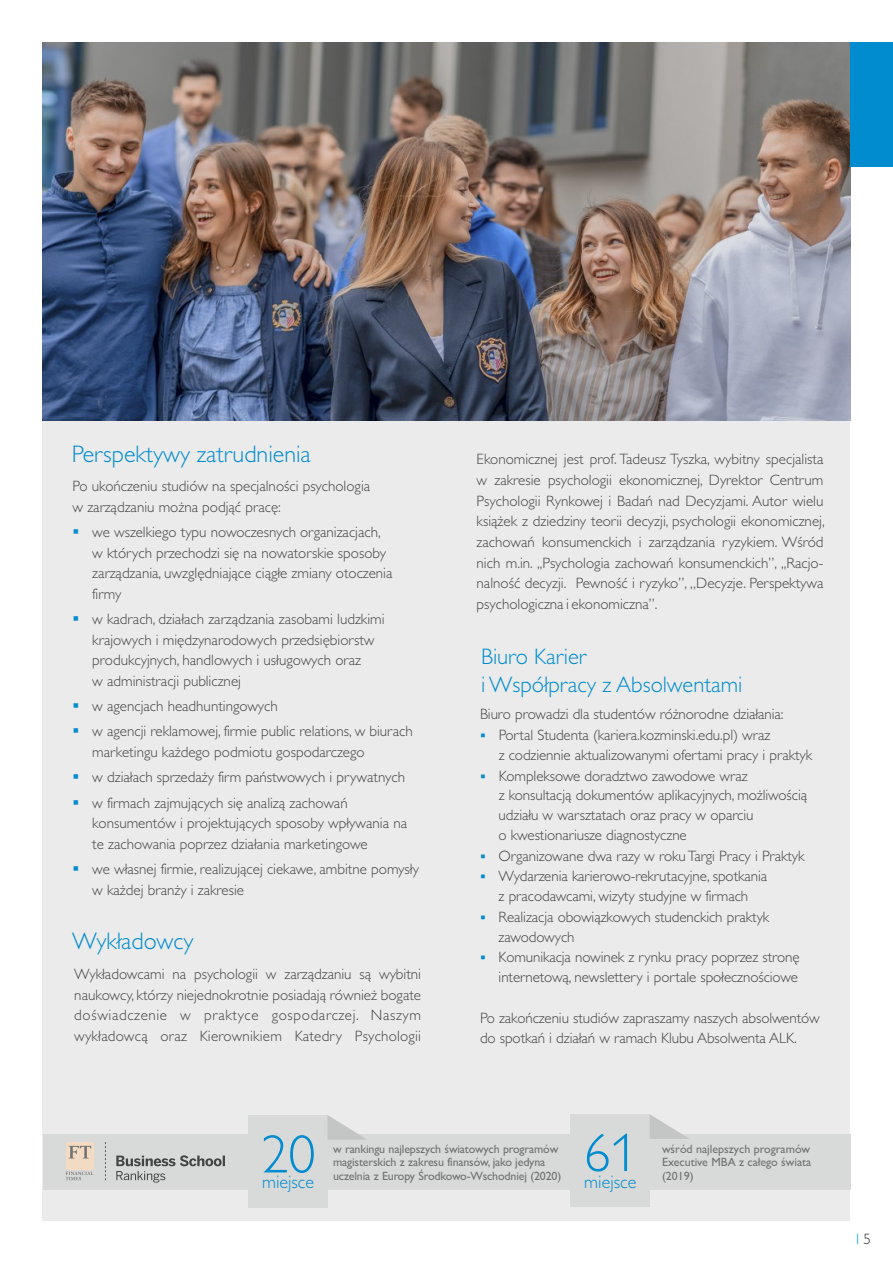
<style>
.page{position:relative;width:893px;height:1263px;background:#fff}
.page>*{position:absolute;margin:0;border:0;box-sizing:border-box;transform-origin:0 0}
.t1{font:300 54px "Gill Sans Alt One";color:#008ccf}
.t2{font:300 24px "Gill Sans Alt One";color:#008ccf}
.t3{font:300 22.5px/27.3px "Gill Sans Alt One";color:#008ccf}
.t4{font:300 18.15px "Gill Sans Alt One";color:#008ccf}
.t5{font:300 15px/20.7px "Gill Sans Alt One";color:#444}
.t6{font:300 15px "Gill Sans Alt One";color:#009ee0}
.t7{font:12px/14px "Gill Sans";letter-spacing:-.015em;color:#717171}
.s1{color:#008ccf}
.s2{color:#2e2e2d}
</style>
<div class="page">
<div style="left:43px;top:421px;width:807px;height:799px;background:#ebebeb"></div>
<img style="left:43px;top:42px;width:807px;height:379px">
<div style="left:43px;top:1134px;width:807px;height:56px;background:#d8d9d9"></div>
<div style="left:248px;top:1115px;width:79px;height:92px;background:#d8d9d9"></div>
<div style="left:570px;top:1114px;width:80px;height:93px;background:#d8d9d9"></div>
<svg style="left:327px;top:1115px;width:40px;height:25px"></svg>
<svg style="left:650px;top:1114px;width:39px;height:25px"></svg>
<div style="left:66px;top:1142px;width:28px;height:28px;background:linear-gradient(to right,#f3dac2,#f3dac2)"></div>
<svg style="left:66px;top:1146px;width:28px;height:34px"></svg>
<svg style="left:105px;top:1142px;width:120px;height:40px"></svg>
<div style="left:850px;top:42px;width:43px;height:125px;background:#008ccf"></div>
<h2 class="t2" style="left:72px;top:445px;width:241px">Perspektywy zatrudnienia</h2>
<p class="t5" style="left:73px;top:477px;width:299px">Po ukończeniu studiów na specjalności psychologia w zarządzaniu można podjąć pracę:</p>
<p class="t5" style="left:92px;top:523px;width:302px;text-indent:-20px"><span class="s1">▪</span> we wszelkiego typu nowoczesnych organizacjach, w których przechodzi się na nowatorskie sposoby zarządzania, uwzględniające ciągłe zmiany otoczenia firmy</p>
<p class="t5" style="left:92px;top:610px;width:294px;text-indent:-20px"><span class="s1">▪</span> w kadrach, działach zarządzania zasobami ludzkimi krajowych i międzynarodowych przedsiębiorstw produkcyjnych, handlowych i usługowych oraz<br>w administracji publicznej</p>
<p class="t5" style="left:73px;top:697px;width:207px"><span class="s1">▪</span> w agencjach headhuntingowych</p>
<p class="t5" style="left:92px;top:723px;width:322px;text-indent:-20px"><span class="s1">▪</span> w agencji reklamowej, firmie public relations, w biurach marketingu każdego podmiotu gospodarczego</p>
<p class="t5" style="left:73px;top:768px;width:334px"><span class="s1">▪</span> w działach sprzedaży firm państwowych i prywatnych</p>
<p class="t5" style="left:92px;top:794px;width:316px;text-indent:-20px"><span class="s1">▪</span> w firmach zajmujących się analizą zachowań konsumentów i projektujących sposoby wpływania na te zachowania poprzez działania marketingowe</p>
<p class="t5" style="left:92px;top:860px;width:328px;text-indent:-20px"><span class="s1">▪</span> we własnej firmie, realizującej ciekawe, ambitne pomysły w każdej branży i zakresie</p>
<h2 class="t2" style="left:72px;top:932px;width:123px">Wykładowcy</h2>
<p class="t5" style="left:74px;top:965px;width:348px;text-align:justify">Wykładowcami na psychologii w zarządzaniu są wybitni naukowcy, którzy niejednokrotnie posiadają również bogate doświadczenie w praktyce gospodarczej. Naszym wykładowcą oraz Kierownikiem Katedry Psychologii</p>
<p class="t5" style="left:477px;top:450px;width:349px;text-align:justify">Ekonomicznej jest prof. Tadeusz Tyszka, wybitny specjalista w zakresie psychologii ekonomicznej, Dyrektor Centrum Psychologii Rynkowej i Badań nad Decyzjami. Autor wielu książek z dziedziny teorii decyzji, psychologii ekonomicznej, zachowań konsumenckich i zarządzania ryzykiem. Wśród nich m.in. ,,Psychologia zachowań konsumenckich”, ,,Racjo&shy;nalność decyzji. Pewność i ryzyko”, „Decyzje. Perspektywa psychologiczna i ekonomiczna”.</p>
<h3 class="t3" style="left:481px;top:645px;width:263px">Biuro Karier<br>i Współpracy z Absolwentami</h3>
<p class="t5" style="left:480px;top:705px;width:305px">Biuro prowadzi dla studentów różnorodne działania:</p>
<p class="t5" style="left:499px;top:727px;width:315px;line-height:19.8px;text-indent:-19px"><span class="s1">▪</span> Portal Studenta (kariera.kozminski.edu.pl) wraz<br>z codziennie aktualizowanymi ofertami pracy i praktyk</p>
<p class="t5" style="left:499px;top:767px;width:310px;line-height:19.8px;text-indent:-19px"><span class="s1">▪</span> Kompleksowe doradztwo zawodowe wraz<br>z konsultacją dokumentów aplikacyjnych, możliwością udziału w warsztatach oraz pracy w oparciu<br>o kwestionariusze diagnostyczne</p>
<p class="t5" style="left:480px;top:847px;width:326px"><span class="s1">▪</span> Organizowane dwa razy w roku Targi Pracy i Praktyk</p>
<p class="t5" style="left:480px;top:868px;width:289px;line-height:19.8px;text-align:center"><span class="s1">▪</span> Wydarzenia karierowo-rekrutacyjne, spotkania z pracodawcami, wizyty studyjne w firmach</p>
<p class="t5" style="left:499px;top:908px;width:272px;line-height:19.8px;text-indent:-19px"><span class="s1">▪</span> Realizacja obowiązkowych studenckich praktyk zawodowych</p>
<p class="t5" style="left:480px;top:949px;width:321px;line-height:19.8px;text-align:right"><span class="s1">▪</span> Komunikacja nowinek z rynku pracy poprzez stronę internetową, newslettery i portale społecznościowe</p>
<p class="t5" style="left:480px;top:1010px;width:341px;line-height:19.8px">Po zakończeniu studiów zapraszamy naszych absolwentów do spotkań i działań w ramach Klubu Absolwenta ALK.</p>
<p class="t7" style="left:333px;top:1143px;width:230px">w rankingu najlepszych światowych programów magisterskich z zakresu finansów, jako jedyna uczelnia z Europy Środkowo-Wschodniej (2020)</p>
<h1 class="t1" style="left:584px;top:1134px;width:55px">61</h1>
<p class="t7" style="left:662px;top:1143px;width:151px">wśród najlepszych programów<br>Executive MBA z całego świata</p>
<h1 class="t1" style="left:261px;top:1135px;width:55px">20</h1>
<p class="t7" style="left:662px;top:1170px;width:33px">(2019)</p>
<p class="t4" style="left:262px;top:1176px;width:54px">miejsce</p>
<p class="t4" style="left:584px;top:1175px;width:54px">miejsce</p>
<p class="t6" style="left:856px;top:1233px;width:16px">I <span class="s2">5</span></p>
</div>
